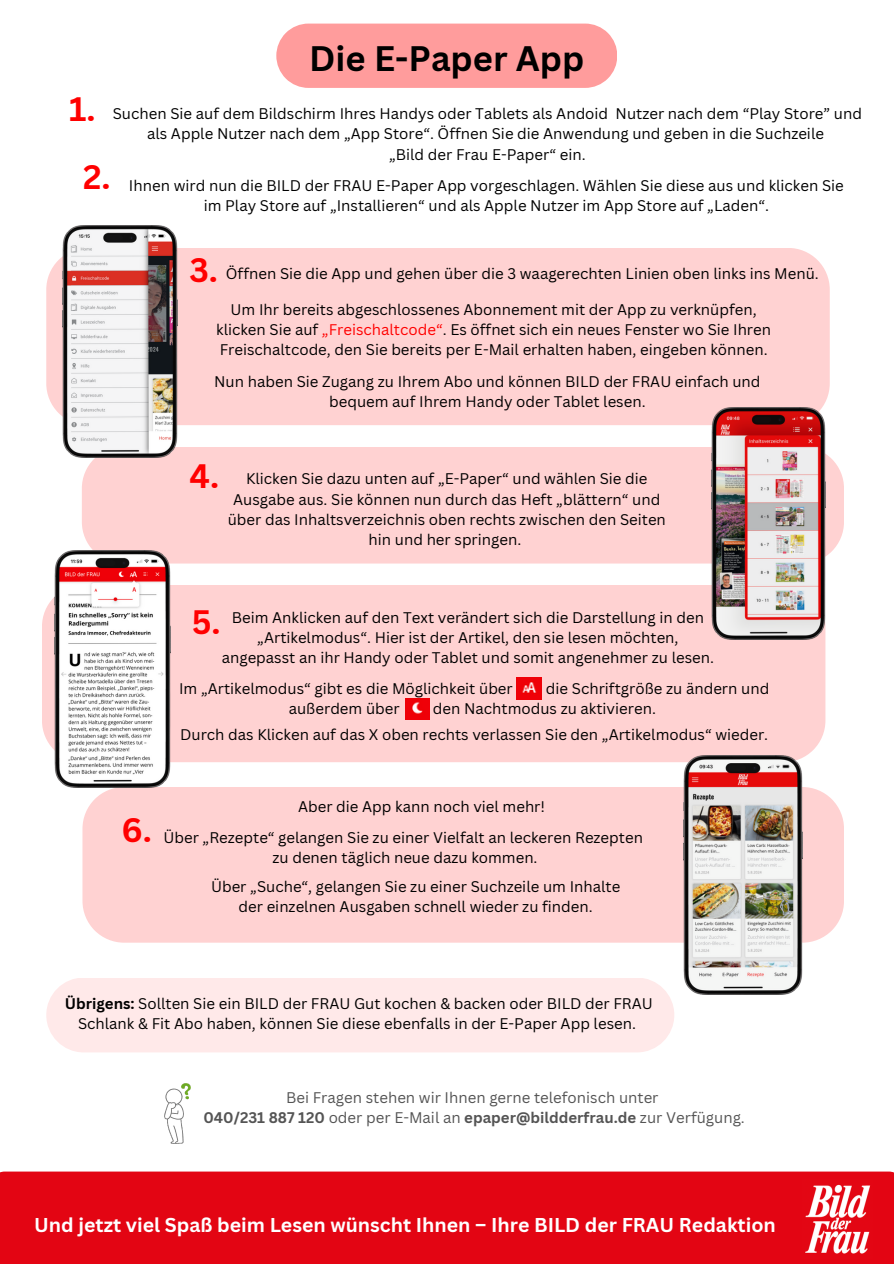
<style>
.page{position:relative;width:894px;height:1264px;background:#fff}
.page>*{position:absolute;margin:0;border:0;box-sizing:border-box;transform-origin:0 0}
.t1{font:700 34.5px "Canva Sans";color:#000}
.t2{font:700 33px "Canva Sans";color:#f00}
.t3{font:700 19.5px "Canva Sans";color:#fff}
.t4{font:15px/20.2px "Canva Sans";color:#000;text-align:center}
.t5{font:700 15px "Canva Sans";color:#545454}
.t6{font:15px "Canva Sans";color:#545454}
.s1{color:#f00}
.s2{font-weight:700}
.s3{font-weight:400}
</style>
<div class="page">
<img style="left:164px;top:1083px;width:26px;height:60px">
<div style="left:82px;top:787px;width:761px;height:155px;background:#ffd2d2"></div>
<div style="left:42px;top:585px;width:783px;height:177px;background:#ffd2d2"></div>
<div style="left:46px;top:977px;width:628px;height:75px;background:#ffe9e9;border-radius:37px"></div>
<img style="left:683px;top:755px;width:119px;height:239px">
<div style="left:46px;top:248px;width:783px;height:177px;background:#ffd2d2"></div>
<div style="left:82px;top:447px;width:761px;height:116px;background:#ffd2d2"></div>
<img style="left:710px;top:408px;width:115px;height:231px">
<img style="left:54px;top:551px;width:117px;height:236px">
<img style="left:516px;top:677px;width:25px;height:22px">
<img style="left:405px;top:698px;width:24px;height:22px">
<img style="left:63px;top:226px;width:114px;height:231px">
<div style="left:0;top:1171px;width:893px;height:92px;background:#e30513"></div>
<div style="left:276px;top:24px;width:341px;height:64px;background:#ff9c9c"></div>
<img style="left:802px;top:1179px;width:69px;height:79px">
<p class="t2" style="left:69px;top:86px;width:28px">1.</p>
<p class="t1" style="left:309px;top:34px;width:276px">Die E-Paper App</p>
<p class="t4" style="left:113px;top:103px;width:750px">Suchen Sie auf dem Bildschirm Ihres Handys oder Tablets als Andoid Nutzer nach dem “Play Store” und als Apple Nutzer nach dem „App Store“. Öffnen Sie die Anwendung und geben in die Suchzeile</p>
<p class="t4" style="left:389px;top:144px;width:198px">„Bild der Frau E-Paper“ ein.</p>
<p class="t2" style="left:83px;top:154px;width:29px">2.</p>
<p class="t4" style="left:129px;top:175px;width:716px">Ihnen wird nun die BILD der FRAU E-Paper App vorgeschlagen. Wählen Sie diese aus und klicken Sie im Play Store auf „Installieren“ und als Apple Nutzer im App Store auf „Laden“.</p>
<p class="t2" style="left:189px;top:247px;width:30px">3.</p>
<p class="t4" style="left:226px;top:263px;width:594px">Öffnen Sie die App und gehen über die 3 waagerechten Linien oben links ins Menü.</p>
<h1 class="t4" style="left:216px;top:299px;width:556px">Um Ihr bereits abgeschlossenes Abonnement mit der App zu verknüpfen, klicken Sie auf <span class="s1">„Freischaltcode“</span>. Es öffnet sich ein neues Fenster wo Sie Ihren<br>Freischaltcode, den Sie bereits per E-Mail erhalten haben, eingeben können.</h1>
<p class="t4" style="left:214px;top:371px;width:547px">Nun haben Sie Zugang zu Ihrem Abo und können BILD der FRAU einfach und bequem auf Ihrem Handy oder Tablet lesen.</p>
<p class="t2" style="left:189px;top:452px;width:31px">4.</p>
<p class="t4" style="left:228px;top:468px;width:439px">Klicken Sie dazu unten auf „E-Paper“ und wählen Sie die Ausgabe aus. Sie können nun durch das Heft „blättern“ und über das Inhaltsverzeichnis oben rechts zwischen den Seiten hin und her springen.</p>
<h1 class="t2" style="left:192px;top:598px;width:30px">5.</h1>
<h1 class="t4" style="left:222px;top:606px;width:493px">Beim Anklicken auf den Text verändert sich die Darstellung in den „Artikelmodus“. Hier ist der Artikel, den sie lesen möchten, angepasst an ihr Handy oder Tablet und somit angenehmer zu lesen.</h1>
<p class="t4" style="left:179px;top:678px;width:335px">Im „Artikelmodus“ gibt es die Möglichkeit über</p>
<p class="t4" style="left:546px;top:678px;width:225px">die Schriftgröße zu ändern und</p>
<p class="t4" style="left:289px;top:698px;width:112px">außerdem über</p>
<p class="t4" style="left:432px;top:698px;width:224px">den Nachtmodus zu aktivieren.</p>
<h1 class="t4" style="left:180px;top:724px;width:589px">Durch das Klicken auf das X oben rechts verlassen Sie den „Artikelmodus“ wieder.</h1>
<p class="t2" style="left:121px;top:807px;width:32px">6.</p>
<p class="t4" style="left:298px;top:796px;width:248px">Aber die App kann noch viel mehr!</p>
<p class="t4" style="left:163px;top:827px;width:481px">Über „Rezepte“ gelangen Sie zu einer Vielfalt an leckeren Rezepten</p>
<h1 class="t4" style="left:272px;top:847px;width:266px">zu denen täglich neue dazu kommen.</h1>
<p class="t4" style="left:211px;top:875px;width:410px">Über „Suche“, gelangen Sie zu einer Suchzeile um Inhalte der einzelnen Ausgaben schnell wieder zu finden.</p>
<p class="t4" style="left:65px;top:992px;width:589px"><span class="s2">Übrigens:</span> Sollten Sie ein BILD der FRAU Gut kochen &amp; backen oder BILD der FRAU<br>Schlank &amp; Fit Abo haben, können Sie diese ebenfalls in der E-Paper App lesen.</p>
<p class="t6" style="left:286px;top:1086px;width:374px">Bei Fragen stehen wir Ihnen gerne telefonisch unter</p>
<p class="t5" style="left:203px;top:1106px;width:542px">040/231 887 120 <span class="s3">oder per E-Mail an</span> epaper@bildderfrau.de <span class="s3">zur Verfügung.</span></p>
<p class="t3" style="left:34px;top:1210px;width:743px">Und jetzt viel Spaß beim Lesen wünscht Ihnen – Ihre BILD der FRAU Redaktion</p>
</div>
